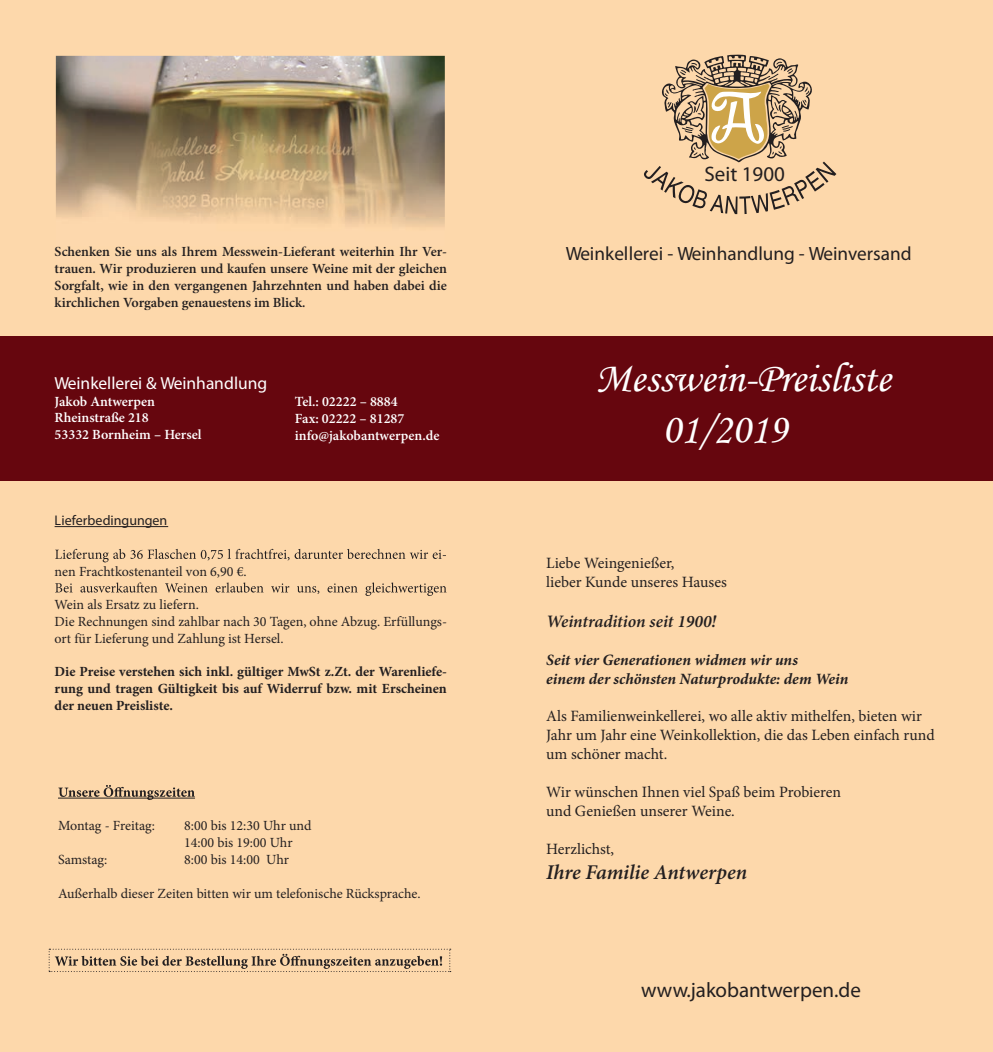
<style>
.page{position:relative;width:993px;height:1052px;background:#fff}
.page>*{position:absolute;margin:0;border:0;box-sizing:border-box;transform-origin:0 0}
.t1{font:42px/50.4px "Monotype Corsiva";color:#fff}
.t2{font:21px "Minion Pro Bold Disp";letter-spacing:-.005em;color:#231f20}
.t3{font:italic 600 21px "Minion Pro";color:#231f20}
.t4{font:21px "Alexa Std";color:#231f20}
.t5{font:19.25px "Minion Pro Bold Capt";color:#231f20}
.t6{font:17.5px "Minion Pro Bold Disp";letter-spacing:-.005em;color:#fff}
.t7{font:italic 600 17.5px "Minion Pro";color:#231f20}
.t8{font:15.75px/18.9px "Minion Pro";color:#231f20}
.t9{font:italic 700 15.75px/18.9px "Minion Pro";color:#231f20}
.t10{font:14px/16.8px "Minion Pro";color:#231f20}
.t11{font:600 14px/16.8px "Minion Pro";color:#231f20;text-align:justify}
.t12{font:700 14px/16.8px "Minion Pro";color:#231f20;text-align:justify}
.t13{font:600 14px/16.8px "Minion Pro";color:#fff}
.t14{font:14px "Minion Pro Bold Capt";color:#231f20}
</style>
<div class="page">
<div style="left:0;top:0;width:992px;height:1052px;background:#fdd8ab"></div>
<div style="left:0;top:336px;width:992px;height:145px;background:#66060e"></div>
<hr style="left:55px;top:526px;width:113px;height:1px;background:#231f20">
<svg style="left:55px;top:549px;width:391px;height:13px"></svg>
<svg style="left:55px;top:582px;width:391px;height:14px"></svg>
<svg style="left:644px;top:55px;width:192px;height:159px"></svg>
<svg style="left:58px;top:785px;width:137px;height:15px"></svg>
<svg style="left:49px;top:948px;width:401px;height:24px"></svg>
<img style="left:56px;top:56px;width:388px;height:170px">
<p class="t11" style="left:55px;top:244px;width:394px">Schenken Sie uns als Ihrem Messwein-Lieferant weiterhin Ihr Ver&shy;trauen. Wir produzieren und kaufen unsere Weine mit der gleichen Sorgfalt, wie in den vergangenen Jahrzehnten und haben dabei die kirchlichen Vorgaben genauestens im Blick.</p>
<p class="t6" style="left:55px;top:372px;width:214px">Weinkellerei &amp; Weinhandlung</p>
<p class="t13" style="left:55px;top:393px;width:148px">Jakob Antwerpen<br>Rheinstraße 218<br>53332 Bornheim – Hersel</p>
<p class="t13" style="left:295px;top:393px;width:146px">Tel.: 02222 – 8884<br>Fax: 02222 – 81287 info@jakobantwerpen.de</p>
<p class="t14" style="left:55px;top:512px;width:114px">Lieferbedingungen</p>
<p class="t10" style="left:55px;top:563px;width:193px">nen Frachtkostenanteil von 6,90 €.</p>
<p class="t10" style="left:55px;top:596px;width:394px">Wein als Ersatz zu liefern.<br>Die Rechnungen sind zahlbar nach 30 Tagen, ohne Abzug. Erfüllungs&shy;ort für Lieferung und Zahlung ist Hersel.</p>
<p class="t12" style="left:55px;top:663px;width:394px">Die Preise verstehen sich inkl. gültiger MwSt z.Zt. der Warenliefe&shy;rung und tragen Gültigkeit bis auf Widerruf bzw. mit Erscheinen der neuen Preisliste.</p>
<p class="t10" style="left:58px;top:817px;width:98px">Montag - Freitag:</p>
<p class="t10" style="left:184px;top:817px;width:129px">8:00 bis 12:30 Uhr und<br>14:00 bis 19:00 Uhr</p>
<p class="t10" style="left:58px;top:851px;width:51px">Samstag:</p>
<p class="t10" style="left:184px;top:851px;width:106px">8:00 bis 14:00 Uhr</p>
<p class="t10" style="left:58px;top:884px;width:364px">Außerhalb dieser Zeiten bitten wir um telefonische Rücksprache.</p>
<h2 class="t4" style="left:704px;top:161px;width:82px">Seit 1900</h2>
<h3 class="t5" style="left:565px;top:242px;width:347px">Weinkellerei - Weinhandlung - Weinversand</h3>
<h1 class="t1" style="left:661px;top:353px;width:230px;text-indent:-66px">Messwein-Preisliste<br>01/2019</h1>
<p class="t8" style="left:546px;top:554px;width:182px">Liebe Weingenießer,<br>lieber Kunde unseres Hauses</p>
<p class="t7" style="left:546px;top:611px;width:172px">Weintradition seit 1900!</p>
<p class="t9" style="left:546px;top:650px;width:304px">Seit vier Generationen widmen wir uns<br>einem der schönsten Naturprodukte: dem Wein</p>
<p class="t8" style="left:546px;top:707px;width:390px">Als Familienweinkellerei, wo alle aktiv mithelfen, bieten wir<br>Jahr um Jahr eine Weinkollektion, die das Leben einfach rund um schöner macht.</p>
<p class="t8" style="left:546px;top:782px;width:296px">Wir wünschen Ihnen viel Spaß beim Probieren und Genießen unserer Weine.</p>
<p class="t8" style="left:546px;top:839px;width:70px">Herzlichst,</p>
<h2 class="t3" style="left:546px;top:859px;width:202px">Ihre Familie Antwerpen</h2>
<h2 class="t2" style="left:641px;top:977px;width:221px">www.jakobantwerpen.de</h2>
</div>
